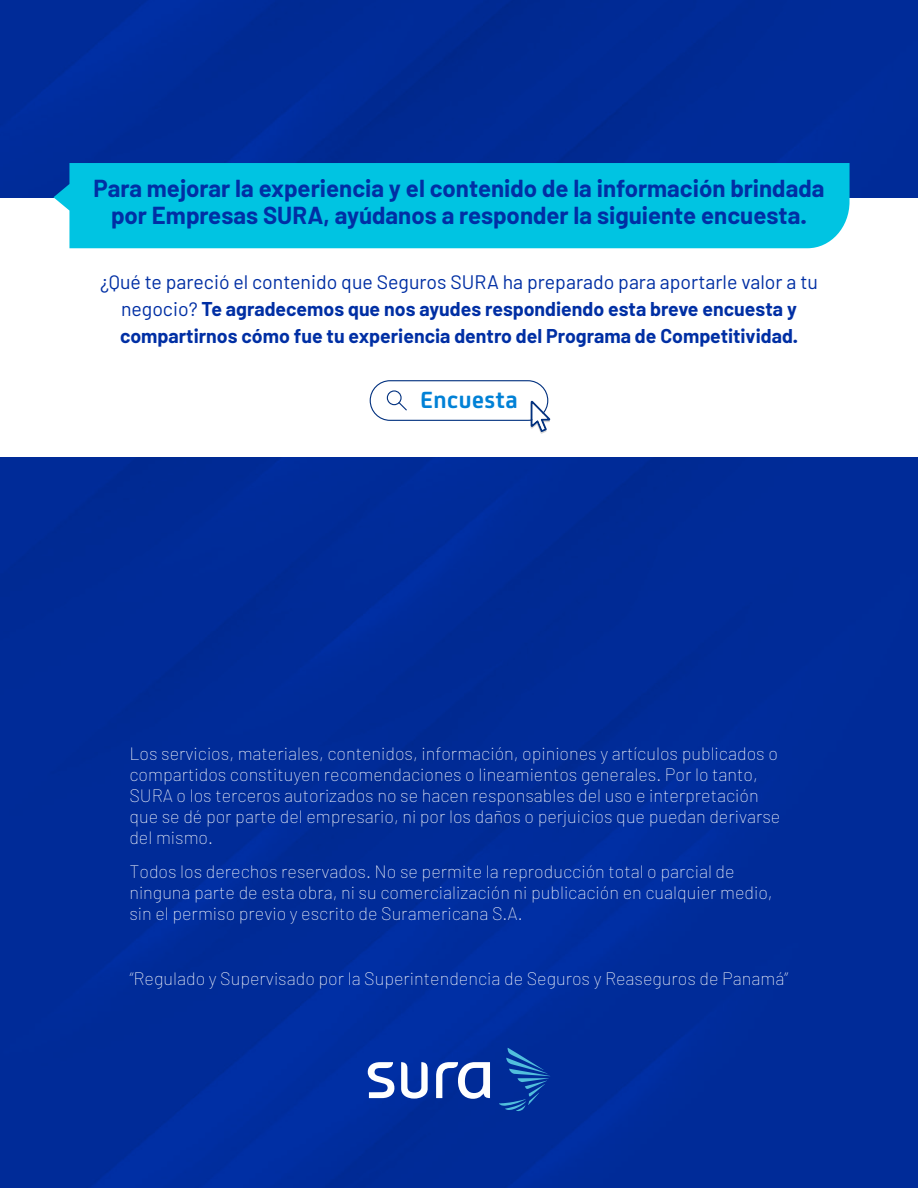
<style>
.page{position:relative;width:918px;height:1188px;background:#fff}
.page>*{position:absolute;margin:0;border:0;box-sizing:border-box;transform-origin:0 0}
.t1{font:700 25.05px "FS Joey";letter-spacing:.02em;color:#0181d6}
.t2{font:700 24px/27px "Barlow";color:#002fa4;text-align:center}
.t3{font:700 19.5px/27px "Barlow";color:#002fa4;text-align:center}
.t4{font:100 18px/21px "Barlow";color:#fff}
.s1{font-weight:400}
</style>
<div class="page">
<img style="left:0;top:0;width:918px;height:1188px">
<div style="left:0;top:198px;width:918px;height:258px;background:#fff"></div>
<svg style="left:499px;top:1048px;width:51px;height:64px;background:#0d44a3"></svg>
<svg style="left:401px;top:1062px;width:27px;height:37px"></svg>
<svg style="left:368px;top:1062px;width:26px;height:36px"></svg>
<svg style="left:436px;top:1062px;width:54px;height:37px"></svg>
<div style="left:53px;top:163px;width:797px;height:85px;background:#00c4e2"></div>
<div style="left:370px;top:380px;width:178px;height:41px;border:1px solid #02317f;border-radius:20px"></div>
<div style="left:387px;top:390px;width:15px;height:15px;border:1px solid #02317f;border-radius:50%"></div>
<svg style="left:397px;top:401px;width:10px;height:10px"></svg>
<svg style="left:530px;top:401px;width:20px;height:33px"></svg>
<h2 class="t2" style="left:94px;top:175px;width:732px">Para mejorar la experiencia y el contenido de la información brindada por Empresas SURA, ayúdanos a responder la siguiente encuesta.</h2>
<p class="t3" style="left:100px;top:268px;width:719px"><span class="s1">¿Qué te pareció el contenido que Seguros SURA ha preparado para aportarle valor a tu negocio?</span> Te agradecemos que nos ayudes respondiendo esta breve encuesta y compartirnos cómo fue tu experiencia dentro del Programa de Competitividad.</p>
<h1 class="t1" style="left:420px;top:381px;width:99px">Encuesta</h1>
<p class="t4" style="left:129px;top:742px;width:653px">Los servicios, materiales, contenidos, información, opiniones y artículos publicados o compartidos constituyen recomendaciones o lineamientos generales. Por lo tanto, SURA o los terceros autorizados no se hacen responsables del uso e interpretación que se dé por parte del empresario, ni por los daños o perjuicios que puedan derivarse del mismo.</p>
<p class="t4" style="left:129px;top:861px;width:645px">Todos los derechos reservados. No se permite la reproducción total o parcial de ninguna parte de esta obra, ni su comercialización ni publicación en cualquier medio, sin el permiso previo y escrito de Suramericana S.A.</p>
<p class="t4" style="left:130px;top:968px;width:660px">“Regulado y Supervisado por la Superintendencia de Seguros y Reaseguros de Panamá”</p>
</div>
